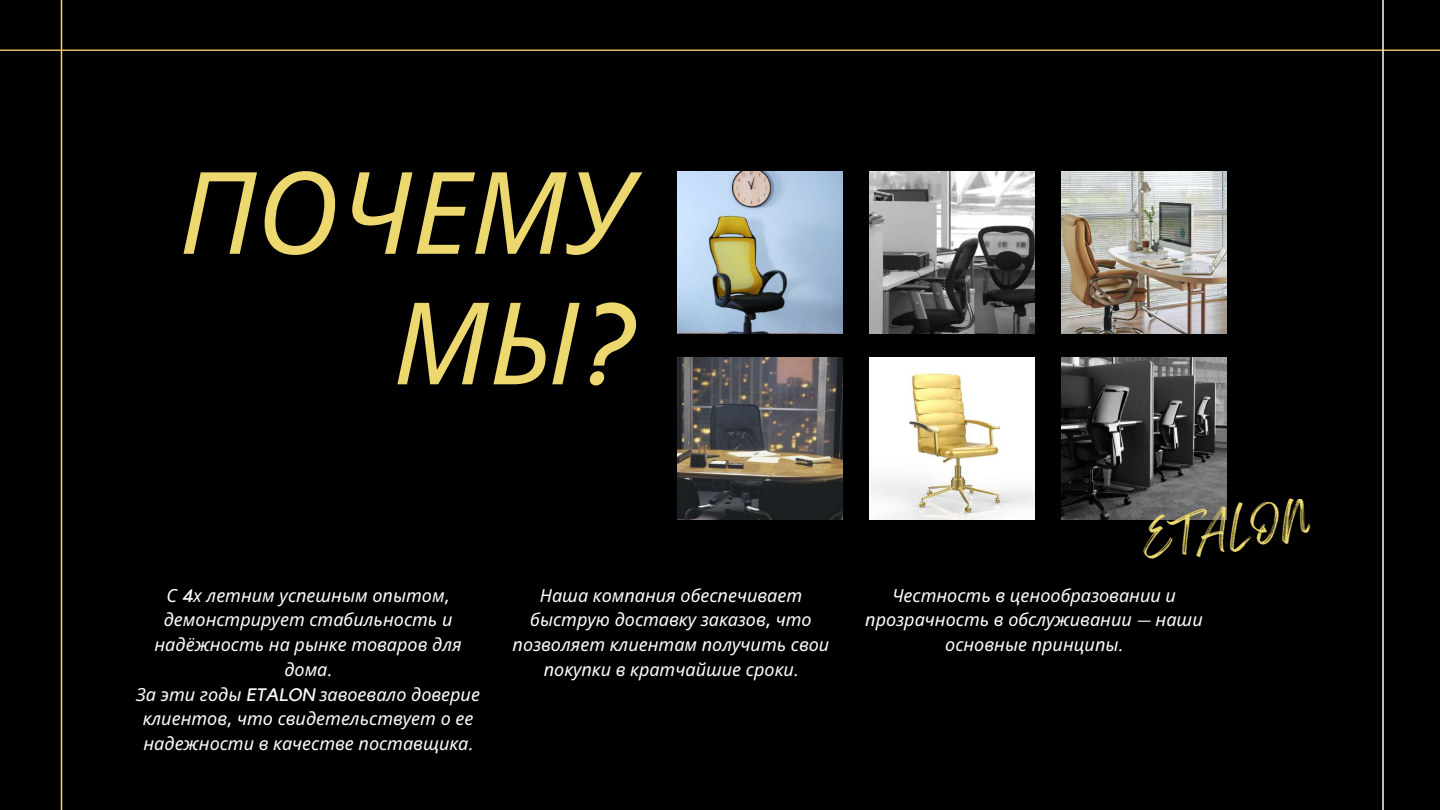
<style>
.page{position:relative;width:1440px;height:810px;background:#000}
.page>*{position:absolute;margin:0;border:0;box-sizing:border-box;transform-origin:0 0}
.t1{font:italic 114.1px/130.5px "Noto Sans";color:#ecd86e;text-align:right}
.t2{font:40.3px "Feeling Passionate";color:#ecd86e}
.t3{font:italic 18px/24.8px "Noto Sans";color:#fffbf8;text-align:center}
.s1{font-family:"Kollektif"}
</style>
<div class="page">
<img style="left:678px;top:172px;width:165px;height:162px">
<img style="left:869px;top:172px;width:165px;height:162px">
<img style="left:1061px;top:172px;width:165px;height:162px">
<img style="left:1061px;top:357px;width:165px;height:162px">
<img style="left:678px;top:357px;width:165px;height:162px">
<img style="left:869px;top:357px;width:165px;height:162px">
<hr style="left:0;top:50px;width:1440px;height:1px;background:#e1ba66">
<hr style="left:61px;top:0;width:1px;height:810px;background:#ecd86e">
<hr style="left:1382px;top:0;width:2px;height:810px;background:#fffbf8">
<h1 class="t1" style="left:179px;top:144px;width:455px">ПОЧЕМУ<br>МЫ<span class="s1">?</span></h1>
<h2 class="t2" style="left:1138px;top:508px;width:170px;rotate:-8deg">ETALON</h2>
<p class="t3" style="left:136px;top:582px;width:345px">С <span class="s1">4</span>х летним успешным опытом<span class="s1">, </span>демонстрирует стабильность и надёжность на рынке товаров для дома<span class="s1">.<br></span>За эти годы <span class="s1">ETALON</span> завоевало доверие клиентов<span class="s1">,</span> что свидетельствует о ее надежности в качестве поставщика<span class="s1">.</span></p>
<p class="t3" style="left:513px;top:582px;width:318px">Наша компания обеспечивает быструю доставку заказов<span class="s1">,</span> что позволяет клиентам получить свои покупки в кратчайшие сроки<span class="s1">.</span></p>
<p class="t3" style="left:865px;top:582px;width:339px">Честность в ценообразовании и прозрачность в обслуживании <span class="s1">—</span> наши основные принципы<span class="s1">.</span></p>
</div>
